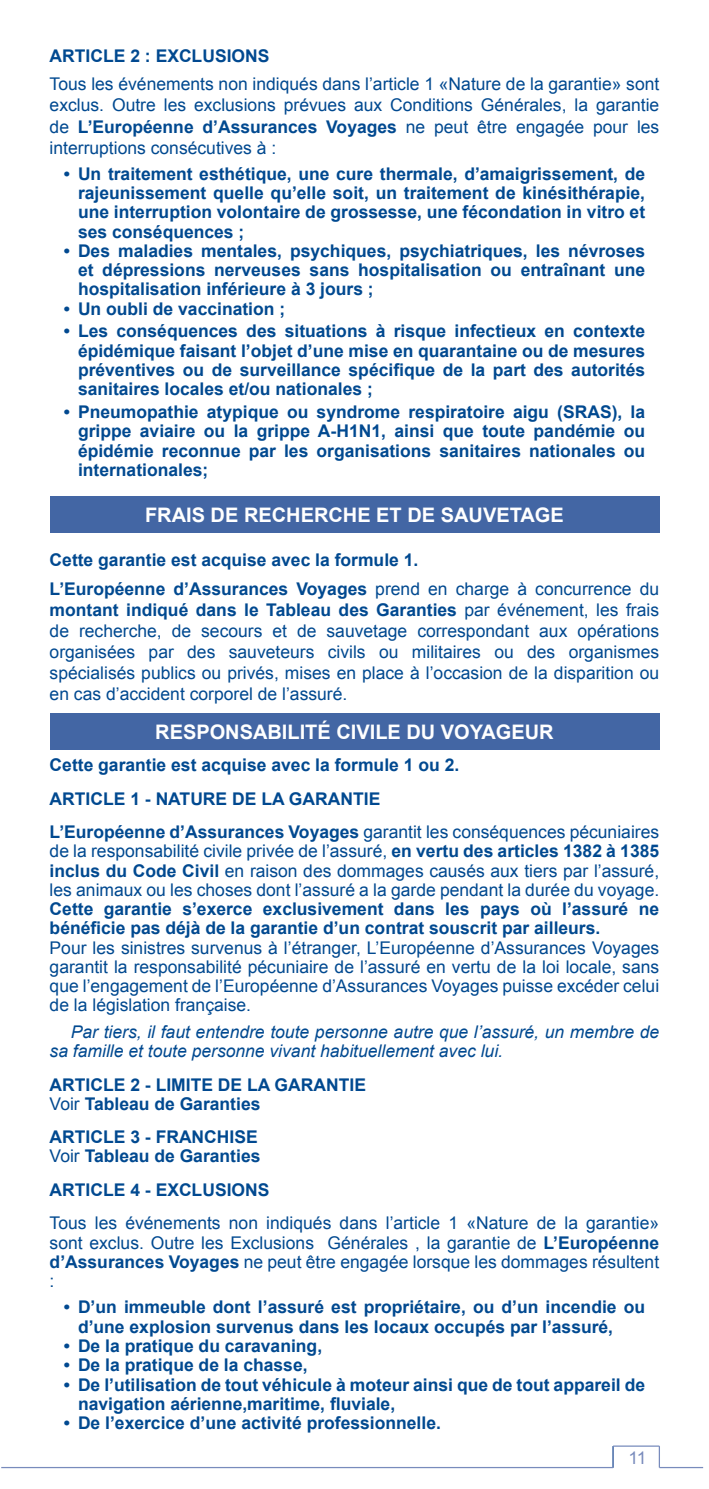
<style>
.page{position:relative;width:709px;height:1489px;background:#fff}
.page>*{position:absolute;margin:0;border:0;box-sizing:border-box;transform-origin:0 0}
.t1{font:700 20px "Arial";color:#fff}
.t2{font:700 17.5px/19.2px "Arial";color:#014990}
.t3{font:17.5px/19.2px "Arial";color:#014990;text-align:justify}
.t4{font:italic 17.5px/19.2px "Arial";color:#014990}
.t5{font:17.5px "Arial";color:#788bbc}
.s1{font-weight:700}
.s2{font-weight:400}
</style>
<div class="page">
<hr style="left:1px;top:1466px;width:612px;height:1px;background:#788bbc">
<svg style="left:612px;top:1446px;width:1px;height:20px"></svg>
<hr style="left:613px;top:1445px;width:46px;height:1px;background:#788bbc">
<hr style="left:658px;top:1445px;width:2px;height:22px;background:#788bbc">
<hr style="left:659px;top:1466px;width:44px;height:1px;background:#788bbc">
<div style="left:50px;top:713px;width:609px;height:36px;background:#4366a4"></div>
<div style="left:50px;top:496px;width:609px;height:36px;background:#4366a4"></div>
<p class="t2" style="left:50px;top:47px;width:221px">ARTICLE 2 : EXCLUSIONS</p>
<p class="t3" style="left:50px;top:74px;width:611px;line-height:21px">Tous les événements non indiqués dans l’article 1 «Nature de la garantie» sont exclus. Outre les exclusions prévues aux Conditions Générales, la garantie de <span class="s1">L’Européenne d’Assurances Voyages</span> ne peut être engagée pour les interruptions consécutives à :</p>
<p class="t2" style="left:78px;top:165px;width:568px;text-align:justify;text-indent:-14px">• Un traitement esthétique, une cure thermale, d’amaigrissement, de rajeunissement quelle qu’elle soit, un traitement de kinésithérapie, une interruption volontaire de grossesse, une fécondation in vitro et ses conséquences ;</p>
<p class="t2" style="left:78px;top:242px;width:568px;text-align:justify;text-indent:-14px">• Des maladies mentales, psychiques, psychiatriques, les névroses et dépressions nerveuses sans hospitalisation ou entraînant une hospitalisation inférieure à 3 jours ;</p>
<p class="t2" style="left:64px;top:299px;width:223px">• Un oubli de vaccination ;</p>
<p class="t2" style="left:78px;top:322px;width:568px;text-align:justify;text-indent:-14px">• Les conséquences des situations à risque infectieux en contexte épidémique faisant l’objet d’une mise en quarantaine ou de mesures préventives ou de surveillance spécifique de la part des autorités sanitaires locales et/ou nationales ;</p>
<p class="t2" style="left:78px;top:403px;width:568px;text-align:justify;text-indent:-14px">• Pneumopathie atypique ou syndrome respiratoire aigu (SRAS), la grippe aviaire ou la grippe A-H1N1, ainsi que toute pandémie ou épidémie reconnue par les organisations sanitaires nationales ou internationales;</p>
<p class="t1" style="left:145px;top:501px;width:420px">FRAIS DE RECHERCHE ET DE SAUVETAGE</p>
<p class="t2" style="left:50px;top:547px;width:611px;line-height:28px">Cette garantie est acquise avec la formule 1.<br>L’Européenne d’Assurances Voyages <span class="s2">prend en charge à concurrence du</span></p>
<p class="t3" style="left:50px;top:599px;width:611px;line-height:21px"><span class="s1">montant indiqué dans le Tableau des Garanties</span> par événement, les frais de recherche, de secours et de sauvetage correspondant aux opérations organisées par des sauveteurs civils ou militaires ou des organismes spécialisés publics ou privés, mises en place à l’occasion de la disparition ou en cas d’accident corporel de l’assuré.</p>
<p class="t1" style="left:155px;top:718px;width:400px">RESPONSABILITÉ CIVILE DU VOYAGEUR</p>
<p class="t2" style="left:50px;top:748px;width:611px;line-height:33.5px">Cette garantie est acquise avec la formule 1 ou 2.<br>ARTICLE 1 - NATURE DE LA GARANTIE<br>L’Européenne d’Assurances Voyages <span class="s2">garantit les conséquences pécuniaires</span></p>
<p class="t3" style="left:50px;top:841px;width:611px">de la responsabilité civile privée de l’assuré, <span class="s1">en vertu des articles 1382 à 1385 inclus du Code Civil</span> en raison des dommages causés aux tiers par l’assuré, les animaux ou les choses dont l’assuré a la garde pendant la durée du voyage.</p>
<p class="t2" style="left:50px;top:899px;width:611px">Cette garantie s’exerce exclusivement dans les pays où l’assuré ne bénéficie pas déjà de la garantie d’un contrat souscrit par ailleurs.</p>
<p class="t3" style="left:50px;top:938px;width:611px">Pour les sinistres survenus à l’étranger, L’Européenne d’Assurances Voyages garantit la responsabilité pécuniaire de l’assuré en vertu de la loi locale, sans que l’engagement de l’Européenne d’Assurances Voyages puisse excéder celui de la législation française.</p>
<p class="t4" style="left:50px;top:1022px;width:611px;text-indent:21px">Par tiers, il faut entendre toute personne autre que l’assuré, un membre de sa famille et toute personne vivant habituellement avec lui.</p>
<p class="t2" style="left:50px;top:1075px;width:318px">ARTICLE 2 - LIMITE DE LA GARANTIE<br><span class="s2">Voir</span> Tableau de Garanties</p>
<p class="t2" style="left:50px;top:1127px;width:212px">ARTICLE 3 - FRANCHISE<br><span class="s2">Voir</span> Tableau de Garanties</p>
<p class="t2" style="left:50px;top:1180px;width:221px">ARTICLE 4 - EXCLUSIONS</p>
<p class="t3" style="left:50px;top:1213px;width:611px">Tous les événements non indiqués dans l’article 1 «Nature de la garantie» sont exclus. Outre les Exclusions Générales , la garantie de <span class="s1">L’Européenne d’Assurances Voyages</span> ne peut être engagée lorsque les dommages résultent :</p>
<p class="t2" style="left:78px;top:1298px;width:568px;text-indent:-14px">• D’un immeuble dont l’assuré est propriétaire, ou d’un incendie ou d’une explosion survenus dans les locaux occupés par l’assuré,</p>
<p class="t2" style="left:64px;top:1336px;width:260px">• De la pratique du caravaning,</p>
<p class="t2" style="left:64px;top:1355px;width:245px">• De la pratique de la chasse,</p>
<p class="t2" style="left:78px;top:1375px;width:568px;text-indent:-14px">• De l’utilisation de tout véhicule à moteur ainsi que de tout appareil de navigation aérienne,maritime, fluviale,</p>
<p class="t2" style="left:64px;top:1413px;width:378px">• De l’exercice d’une activité professionnelle.</p>
<p class="t5" style="left:628px;top:1445px;width:20px">11</p>
</div>
